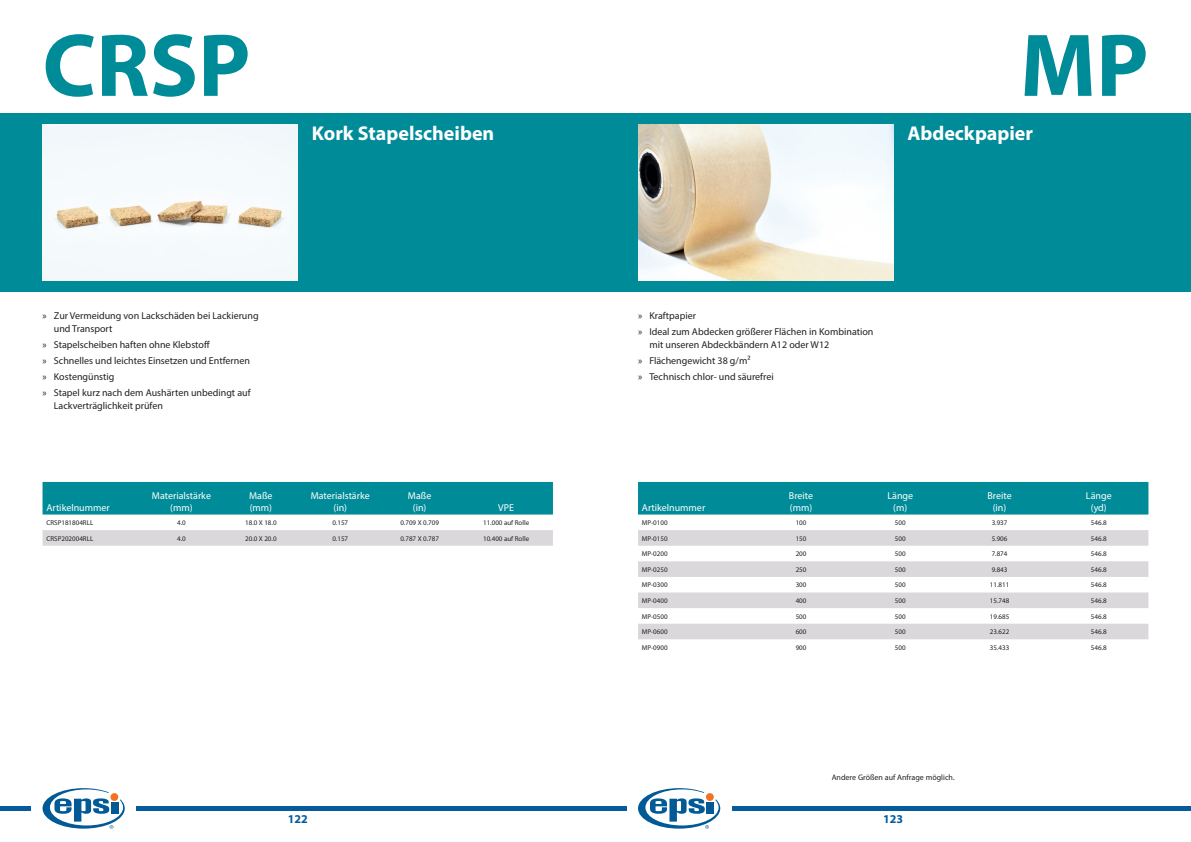
<style>
.page{position:relative;width:1191px;height:842px;background:#fff}
.page>*{position:absolute;margin:0;border:0;box-sizing:border-box;transform-origin:0 0}
.t1{font:700 90px "Myriad Pro";color:#008b98}
.t2{font:700 20px "Myriad Pro";color:#fff}
.t3{font:700 12px "Myriad Pro";color:#055b9c}
.t4{font:10px/15.8px "Myriad Pro";color:#221f1f}
.t5{font:10px/12px "Myriad Pro";color:#fff;text-align:center}
.t6{font:8px "Myriad Pro";color:#221f1f}
.t7{font:7px "Myriad Pro";color:#221f1f}
</style>
<div class="page">
<svg style="left:43px;top:788px;width:82px;height:41px"></svg>
<div style="left:110px;top:793px;width:8px;height:8px;background:#f37120;border-radius:50%"></div>
<div style="left:0;top:806px;width:31px;height:5px;background:#055b9c"></div>
<div style="left:136px;top:806px;width:468px;height:5px;background:#055b9c"></div>
<svg style="left:638px;top:788px;width:82px;height:41px"></svg>
<div style="left:706px;top:793px;width:8px;height:8px;background:#f37120;border-radius:50%"></div>
<div style="left:587px;top:806px;width:39px;height:5px;background:#055b9c"></div>
<div style="left:731px;top:806px;width:460px;height:5px;background:#055b9c"></div>
<div style="left:0;top:113px;width:604px;height:179px;background:#008b98"></div>
<img style="left:43px;top:125px;width:255px;height:156px">
<div style="left:43px;top:482px;width:510px;height:32px;background:#008b98"></div>
<div style="left:43px;top:530px;width:510px;height:16px;background:#dbd8db"></div>
<div style="left:638px;top:482px;width:510px;height:32px;background:#008b98"></div>
<svg style="left:638px;top:530px;width:510px;height:109px;fill:#dbd8db"></svg>
<div style="left:587px;top:113px;width:604px;height:179px;background:#008b98"></div>
<img style="left:638px;top:125px;width:255px;height:156px">
<h1 class="t1" style="left:43px;top:19px;width:209px">CRSP</h1>
<h2 class="t2" style="left:312px;top:123px;width:184px">Kork Stapelscheiben</h2>
<p class="t4" style="left:54px;top:310px;width:206px;line-height:13px;text-indent:-11px">» Zur Vermeidung von Lackschäden bei Lackierung und Transport</p>
<p class="t4" style="left:43px;top:337px;width:210px">» Stapelscheiben haften ohne Klebstoff<br>» Schnelles und leichtes Einsetzen und Entfernen » Kostengünstig<br>» Stapel kurz nach dem Aushärten unbedingt auf</p>
<p class="t4" style="left:54px;top:398px;width:111px">Lackverträglichkeit prüfen</p>
<p class="t5" style="left:46px;top:501px;width:65px">Artikelnummer</p>
<p class="t5" style="left:152px;top:489px;width:61px">Materialstärke (mm)</p>
<p class="t5" style="left:249px;top:489px;width:25px;text-align:left">Maße (mm)</p>
<p class="t5" style="left:311px;top:489px;width:61px">Materialstärke (in)</p>
<p class="t5" style="left:408px;top:489px;width:25px">Maße (in)</p>
<p class="t5" style="left:498px;top:501px;width:17px">VPE</p>
<p class="t7" style="left:46px;top:519px;width:48px">CRSP181804RLL</p>
<p class="t7" style="left:177px;top:519px;width:10px">4.0</p>
<p class="t7" style="left:245px;top:519px;width:33px">18.0 X 18.0</p>
<p class="t7" style="left:332px;top:519px;width:17px">0.157</p>
<p class="t7" style="left:400px;top:519px;width:40px">0.709 X 0.709</p>
<p class="t7" style="left:483px;top:519px;width:48px">11.000 auf Rolle</p>
<p class="t7" style="left:46px;top:535px;width:48px">CRSP202004RLL</p>
<p class="t7" style="left:177px;top:535px;width:10px">4.0</p>
<p class="t7" style="left:245px;top:535px;width:33px">20.0 X 20.0</p>
<p class="t7" style="left:332px;top:535px;width:17px">0.157</p>
<p class="t7" style="left:400px;top:535px;width:40px">0.787 X 0.787</p>
<p class="t7" style="left:483px;top:535px;width:48px">10.400 auf Rolle</p>
<h1 class="t1" style="left:1020px;top:19px;width:130px">MP</h1>
<h2 class="t2" style="left:907px;top:123px;width:127px">Abdeckpapier</h2>
<p class="t4" style="left:638px;top:308px;width:237px">» Kraftpapier<br>» Ideal zum Abdecken größerer Flächen in Kombination</p>
<p class="t4" style="left:638px;top:337px;width:193px;text-indent:11px">mit unseren Abdeckbändern A12 oder W12 » Flächengewicht 38 g/m²<br>» Technisch chlor- und säurefrei</p>
<p class="t5" style="left:642px;top:501px;width:65px">Artikelnummer</p>
<p class="t5" style="left:789px;top:489px;width:26px;text-align:left">Breite (mm)</p>
<p class="t5" style="left:887px;top:489px;width:27px">Länge (m)</p>
<p class="t5" style="left:987px;top:489px;width:26px">Breite (in)</p>
<p class="t5" style="left:1086px;top:489px;width:27px">Länge (yd)</p>
<p class="t7" style="left:642px;top:519px;width:27px">MP-0100</p>
<p class="t7" style="left:795px;top:519px;width:12px">100</p>
<p class="t7" style="left:895px;top:519px;width:12px">500</p>
<p class="t7" style="left:991px;top:519px;width:17px">3.937</p>
<p class="t7" style="left:1091px;top:519px;width:17px">546.8</p>
<p class="t7" style="left:642px;top:535px;width:27px">MP-0150</p>
<p class="t7" style="left:795px;top:535px;width:12px">150</p>
<p class="t7" style="left:895px;top:535px;width:12px">500</p>
<p class="t7" style="left:991px;top:535px;width:17px">5.906</p>
<p class="t7" style="left:1091px;top:535px;width:17px">546.8</p>
<p class="t7" style="left:642px;top:550px;width:27px">MP-0200</p>
<p class="t7" style="left:795px;top:550px;width:12px">200</p>
<p class="t7" style="left:895px;top:550px;width:12px">500</p>
<p class="t7" style="left:991px;top:550px;width:17px">7.874</p>
<p class="t7" style="left:1091px;top:550px;width:17px">546.8</p>
<p class="t7" style="left:642px;top:566px;width:27px">MP-0250</p>
<p class="t7" style="left:795px;top:566px;width:12px">250</p>
<p class="t7" style="left:895px;top:566px;width:12px">500</p>
<p class="t7" style="left:991px;top:566px;width:17px">9.843</p>
<p class="t7" style="left:1091px;top:566px;width:17px">546.8</p>
<p class="t7" style="left:642px;top:581px;width:27px">MP-0300</p>
<p class="t7" style="left:795px;top:581px;width:12px">300</p>
<p class="t7" style="left:895px;top:581px;width:12px">500</p>
<p class="t7" style="left:990px;top:581px;width:21px">11.811</p>
<p class="t7" style="left:1091px;top:581px;width:17px">546.8</p>
<p class="t7" style="left:642px;top:597px;width:27px">MP-0400</p>
<p class="t7" style="left:795px;top:597px;width:12px">400</p>
<p class="t7" style="left:895px;top:597px;width:12px">500</p>
<p class="t7" style="left:990px;top:597px;width:21px">15.748</p>
<p class="t7" style="left:1091px;top:597px;width:17px">546.8</p>
<p class="t7" style="left:642px;top:613px;width:27px">MP-0500</p>
<p class="t7" style="left:795px;top:613px;width:12px">500</p>
<p class="t7" style="left:895px;top:613px;width:12px">500</p>
<p class="t7" style="left:990px;top:613px;width:21px">19.685</p>
<p class="t7" style="left:1091px;top:613px;width:17px">546.8</p>
<p class="t7" style="left:642px;top:628px;width:27px">MP-0600</p>
<p class="t7" style="left:795px;top:628px;width:12px">600</p>
<p class="t7" style="left:895px;top:628px;width:12px">500</p>
<p class="t7" style="left:990px;top:628px;width:21px">23.622</p>
<p class="t7" style="left:1091px;top:628px;width:17px">546.8</p>
<p class="t7" style="left:642px;top:644px;width:27px">MP-0900</p>
<p class="t7" style="left:795px;top:644px;width:12px">900</p>
<p class="t7" style="left:895px;top:644px;width:12px">500</p>
<p class="t7" style="left:990px;top:644px;width:21px">35.433</p>
<p class="t7" style="left:1091px;top:644px;width:17px">546.8</p>
<p class="t6" style="left:831px;top:774px;width:124px">Andere Größen auf Anfrage möglich.</p>
<p class="t3" style="left:288px;top:812px;width:21px">122</p>
<p class="t3" style="left:883px;top:812px;width:21px">123</p>
</div>
